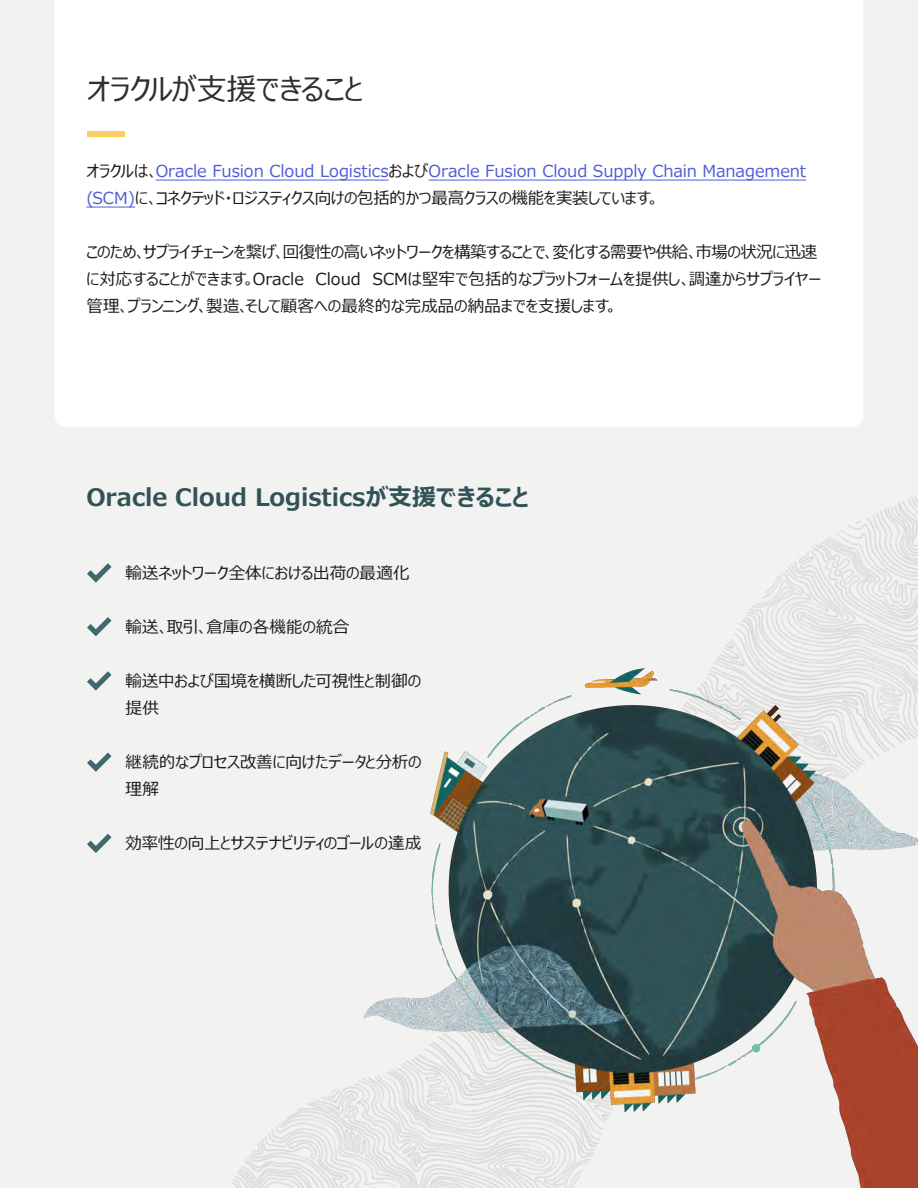
<style>
.page{position:relative;width:918px;height:1188px;background:#f2f2f1}
.page>*{position:absolute;margin:0;border:0;box-sizing:border-box;transform-origin:0 0}
.Subhead_1{font:30px "Meiryo UI";letter-spacing:-.015em;color:#312d2a}
.t1{font:700 24px "Meiryo UI";color:#315357}
.Subhead_1-2{font:16.5px/27px "Meiryo UI";letter-spacing:-.005em;color:#1d1c1a}
.Subhead_1-3{font:16.5px/27px "Meiryo UI";letter-spacing:-.005em;color:#4f5cd6}
.s1{color:#1d1c1a}
</style>
<div class="page">
<img style="left:571px;top:306px;width:347px;height:327px">
<img style="left:224px;top:793px;width:130px;height:395px">
<svg style="left:55px;top:0;width:808px;height:427px"></svg>
<div style="left:87px;top:132px;width:38px;height:5px;background:#f9cd61"></div>
<svg style="left:86px;top:562px;width:27px;height:22px"></svg>
<svg style="left:86px;top:616px;width:27px;height:21px"></svg>
<svg style="left:86px;top:670px;width:27px;height:22px"></svg>
<svg style="left:86px;top:751px;width:27px;height:22px"></svg>
<svg style="left:86px;top:833px;width:27px;height:21px"></svg>
<img style="left:354px;top:633px;width:564px;height:555px">
<hr style="left:156px;top:180px;width:233px;height:1px;background:#4f5cd6">
<hr style="left:429px;top:180px;width:377px;height:1px;background:#4f5cd6">
<hr style="left:86px;top:207px;width:49px;height:1px;background:#4f5cd6">
<p class="Subhead_1" style="left:87px;top:68px;width:278px">オラクルが支援できること</p>
<p class="Subhead_1-3" style="left:86px;top:159px;width:721px"><span class="s1">オラクルは、</span>Oracle Fusion Cloud Logistics<span class="s1">および</span>Oracle Fusion Cloud Supply Chain Management (SCM)<span class="s1">に、コネクテッド・ロジスティクス向けの包括的かつ最高クラスの機能を実装しています。</span></p>
<p class="Subhead_1-2" style="left:86px;top:240px;width:737px">このため、サプライチェーンを繋げ、回復性の高いネットワークを構築することで、変化する需要や供給、市場の状況に迅速に対応することができます。Oracle Cloud SCMは堅牢で包括的なプラットフォームを提供し、調達からサプライヤー管理、プランニング、製造、そして顧客への最終的な完成品の納品までを支援します。</p>
<p class="t1" style="left:86px;top:481px;width:444px">Oracle Cloud Logisticsが支援できること</p>
<p class="Subhead_1-2" style="left:126px;top:560px;width:285px">輸送ネットワーク全体における出荷の最適化</p>
<p class="Subhead_1-2" style="left:126px;top:614px;width:225px">輸送、取引、倉庫の各機能の統合</p>
<p class="Subhead_1-2" style="left:126px;top:668px;width:297px">輸送中および国境を横断した可視性と制御の提供</p>
<p class="Subhead_1-2" style="left:126px;top:749px;width:298px">継続的なプロセス改善に向けたデータと分析の理解</p>
<p class="Subhead_1-2" style="left:126px;top:830px;width:298px">効率性の向上とサステナビリティのゴールの達成</p>
</div>
